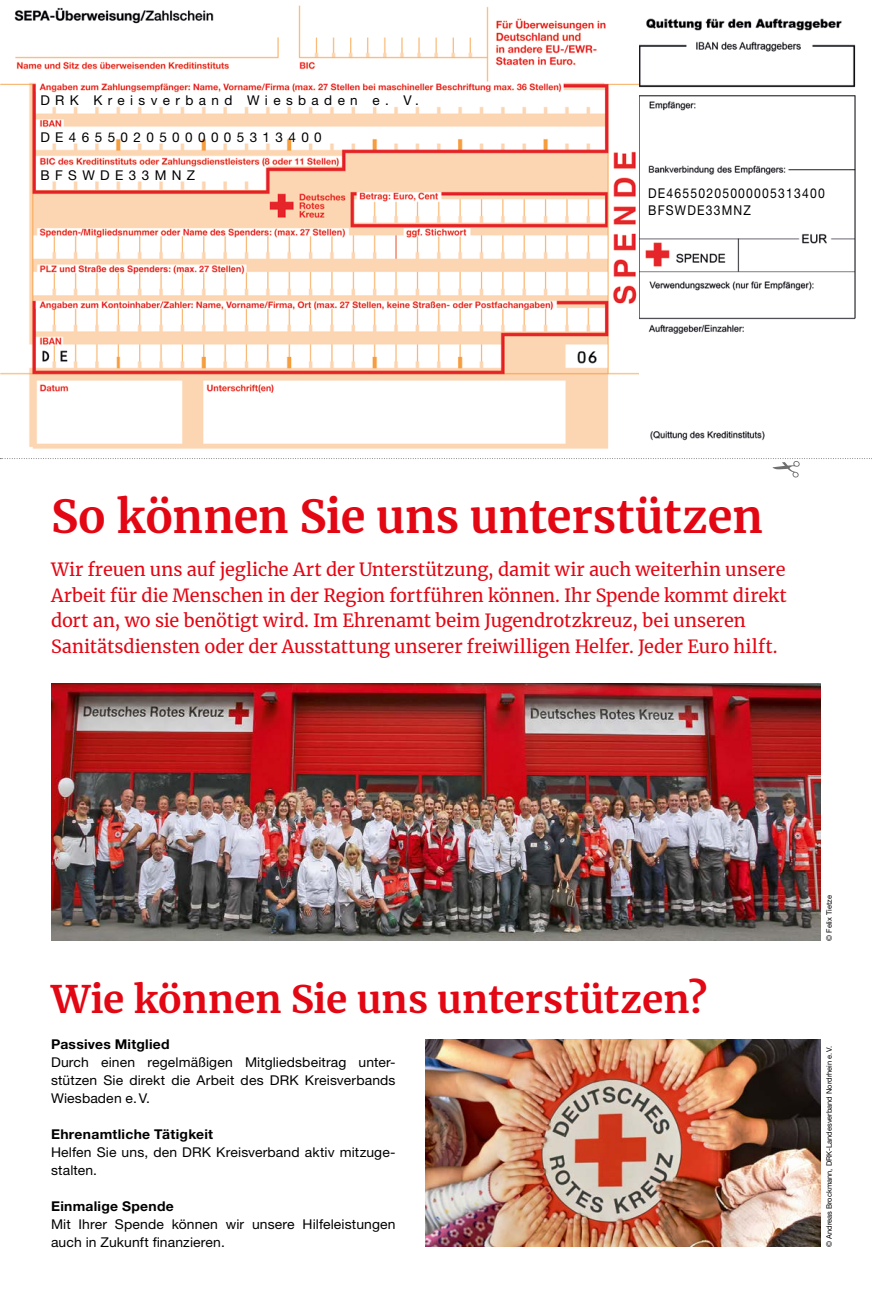
<style>
.page{position:relative;width:872px;height:1297px;background:#fff}
.page>*{position:absolute;margin:0;border:0;box-sizing:border-box;transform-origin:0 0}
.MGB_Headline_23{font:700 45px "Merriweather";letter-spacing:-.005em;color:#e30613}
.MGB_Headline_23-2{font:700 37.5px "Merriweather";color:#e30613}
.MGB_Subline{font:18px/25.5px "Merriweather";letter-spacing:-.005em;color:#e30613}
.MGB_Copy{font:13.5px/18px "Helvetica Neue LT Pro";letter-spacing:.015em;color:#000}
.MGB_Copy-2{font:13.5px "Helvetica Neue LT Pro";letter-spacing:.4em;color:#000}
.MGB_Copy-3{font:700 13.5px "Helvetica Neue LT Pro";letter-spacing:.02em;color:#000}
.MGB_Copy-4{font:13.5px "Helvetica Neue LT Pro";letter-spacing:.1em;color:#000;scale:.9 1}
.MGB_Fotocredits{font:7.5px "Helvetica Neue LT Pro";color:#000}
</style>
<div class="page">
<img style="left:0;top:5px;width:856px;height:444px">
<svg style="left:0;top:458px;width:872px;height:19px"></svg>
<img style="left:51px;top:683px;width:770px;height:258px">
<img style="left:425px;top:1040px;width:396px;height:207px">
<p class="MGB_Copy-2" style="left:40px;top:91px;width:380px">DRK Kreisverband Wiesbaden e. V.</p>
<p class="MGB_Copy-2" style="left:40px;top:129px;width:283px">DE46550205000005313400</p>
<p class="MGB_Copy-2" style="left:40px;top:166px;width:156px">BFSWDE33MNZ</p>
<p class="MGB_Copy-4" style="left:648px;top:185px;width:198px">DE46550205000005313400</p>
<p class="MGB_Copy-4" style="left:648px;top:201px;width:116px">BFSWDE33MNZ</p>
<p class="MGB_Headline_23" style="left:51px;top:486px;width:713px">So können Sie uns unterstützen</p>
<p class="MGB_Subline" style="left:51px;top:556px;width:737px">Wir freuen uns auf jegliche Art der Unterstützung, damit wir auch weiterhin unsere Arbeit für die Menschen in der Region fortführen können. Ihr Spende kommt direkt dort an, wo sie benötigt wird. Im Ehrenamt beim Jugendrotzkreuz, bei unseren Sanitätsdiensten oder der Ausstattung unserer freiwilligen Helfer. Jeder Euro hilft.</p>
<p class="MGB_Headline_23-2" style="left:51px;top:973px;width:658px">Wie können Sie uns unterstützen?</p>
<p class="MGB_Copy-3" style="left:51px;top:1035px;width:120px">Passives Mitglied</p>
<p class="MGB_Copy" style="left:51px;top:1052px;width:346px;text-align:justify">Durch einen regelmäßigen Mitgliedsbeitrag unter&shy;stützen Sie direkt die Arbeit des DRK Kreisverbands Wiesbaden e.V.</p>
<p class="MGB_Copy-3" style="left:51px;top:1125px;width:164px">Ehrenamtliche Tätigkeit</p>
<p class="MGB_Copy" style="left:51px;top:1142px;width:346px">Helfen Sie uns, den DRK Kreisverband aktiv mitzuge&shy;stalten.</p>
<p class="MGB_Copy-3" style="left:51px;top:1197px;width:124px">Einmalige Spende</p>
<p class="MGB_Copy" style="left:51px;top:1214px;width:346px">Mit Ihrer Spende können wir unsere Hilfeleistungen auch in Zukunft finanzieren.</p>
<p class="MGB_Fotocredits" style="left:824px;top:941px;width:47px;rotate:-90deg">© Felix Tietze</p>
<p class="MGB_Fotocredits" style="left:824px;top:1247px;width:202px;rotate:-90deg">© Andreas Brockmann, DRK-Landesverband Nordrhein e.V.</p>
</div>
